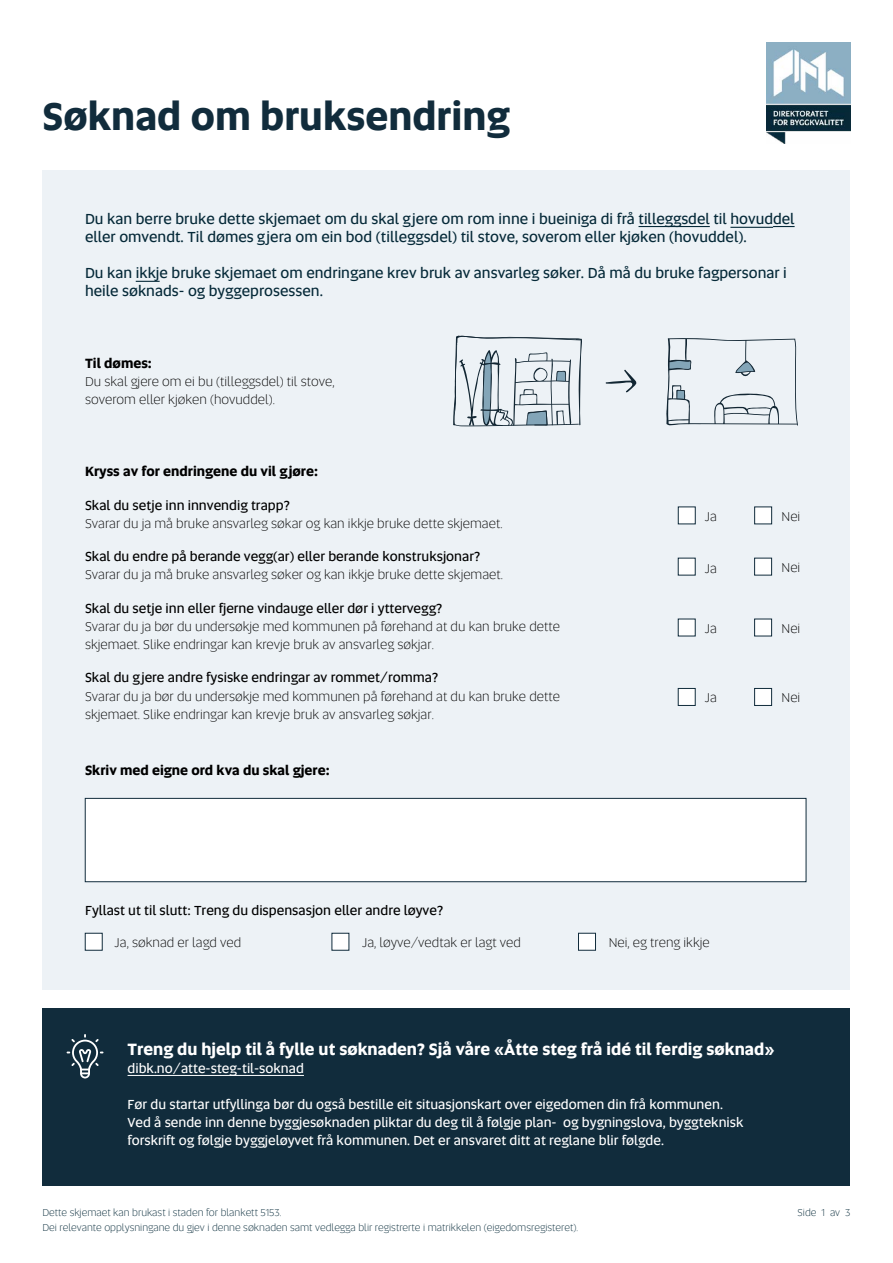
<style>
.page{position:relative;width:893px;height:1263px;background:#fff}
.page>*{position:absolute;margin:0;border:0;box-sizing:border-box;transform-origin:0 0}
.t1{font:700 39px "Altis";color:#112c3c}
.t2{font:700 16.5px "Altis";color:#fff}
.t3{font:15px/18px "Altis";color:#052938}
.p_-_infotekst{font:300 13.5px/18px "Altis";color:#000}
.t4{font:13.5px/18px "Altis";color:#fff}
.t5{font:700 13.5px "Altis";color:#000}
.t6{font:13.5px "Altis";color:#000}
.t7{font:300 10.5px "Altis";color:#052938}
.s1{font-weight:700}
.s2{font-weight:400}
</style>
<div class="page">
<div style="left:43px;top:170px;width:807px;height:820px;background:#edf2f6"></div>
<div style="left:678px;top:507px;width:17px;height:17px;background:#fff"></div>
<div style="left:678px;top:558px;width:17px;height:17px;background:#fff"></div>
<div style="left:678px;top:619px;width:17px;height:17px;background:#fff"></div>
<div style="left:678px;top:688px;width:17px;height:18px;background:#fff;border:1px solid #112c3c"></div>
<div style="left:578px;top:933px;width:18px;height:17px;background:#fff;border:1px solid #112c3c"></div>
<div style="left:332px;top:933px;width:17px;height:17px;background:#fff"></div>
<div style="left:85px;top:933px;width:17px;height:17px;background:#fff"></div>
<div style="left:85px;top:798px;width:721px;height:84px;background:#fff;border:1px solid #112c3c"></div>
<div style="left:754px;top:507px;width:18px;height:17px;background:#fff;border:1px solid #112c3c"></div>
<div style="left:754px;top:558px;width:18px;height:17px;background:#fff;border:1px solid #112c3c"></div>
<div style="left:754px;top:619px;width:18px;height:17px;background:#fff;border:1px solid #112c3c"></div>
<div style="left:754px;top:688px;width:18px;height:18px;background:#fff;border:1px solid #112c3c"></div>
<div style="left:43px;top:1008px;width:807px;height:178px;background:#112c3c"></div>
<svg style="left:67px;top:1034px;width:36px;height:44px"></svg>
<img style="left:767px;top:43px;width:83px;height:101px">
<svg style="left:453px;top:335px;width:129px;height:91px"></svg>
<svg style="left:605px;top:370px;width:32px;height:23px"></svg>
<svg style="left:666px;top:338px;width:132px;height:88px"></svg>
<hr style="left:128px;top:1075px;width:176px;height:1px;background:#fff">
<hr style="left:730px;top:227px;width:43px;height:1px;background:#052938">
<svg style="left:773px;top:226px;width:22px;height:1px"></svg>
<hr style="left:638px;top:226px;width:72px;height:1px;background:#052938">
<svg style="left:136px;top:281px;width:24px;height:1px"></svg>
<h1 class="t1" style="left:43px;top:87px;width:469px">Søknad om bruksendring</h1>
<h3 class="t3" style="left:85px;top:210px;width:711px">Du kan berre bruke dette skjemaet om du skal gjere om rom inne i bueiniga di frå tilleggsdel til hovuddel eller omvendt. Til dømes gjera om ein bod (tilleggsdel) til stove, soverom eller kjøken (hovuddel).</h3>
<h3 class="t3" style="left:85px;top:264px;width:703px">Du kan ikkje bruke skjemaet om endringane krev bruk av ansvarleg søker. Då må du bruke fagpersonar i heile søknads- og byggeprosessen.</h3>
<h3 class="p_-_infotekst" style="left:85px;top:354px;width:251px"><span class="s1">Til dømes:<br></span>Du skal gjere om ei bu (tilleggsdel) til stove, soverom eller kjøken (hovuddel).</h3>
<h3 class="t5" style="left:85px;top:461px;width:234px">Kryss av for endringene du vil gjøre:</h3>
<h3 class="p_-_infotekst" style="left:85px;top:496px;width:419px"><span class="s2">Skal du setje inn innvendig trapp?<br></span>Svarar du ja må bruke ansvarleg søkar og kan ikkje bruke dette skjemaet.</h3>
<h3 class="p_-_infotekst" style="left:85px;top:547px;width:419px"><span class="s2">Skal du endre på berande vegg(ar) eller berande konstruksjonar?<br></span>Svarar du ja må bruke ansvarleg søker og kan ikkje bruke dette skjemaet.</h3>
<h3 class="p_-_infotekst" style="left:85px;top:599px;width:476px"><span class="s2">Skal du setje inn eller fjerne vindauge eller dør i yttervegg?<br></span>Svarar du ja bør du undersøkje med kommunen på førehand at du kan bruke dette skjemaet. Slike endringar kan krevje bruk av ansvarleg søkjar.</h3>
<h3 class="p_-_infotekst" style="left:85px;top:668px;width:476px"><span class="s2">Skal du gjere andre fysiske endringar av rommet/romma?<br></span>Svarar du ja bør du undersøkje med kommunen på førehand at du kan bruke dette skjemaet. Slike endringar kan krevje bruk av ansvarleg søkjar.</h3>
<h3 class="t5" style="left:85px;top:760px;width:246px">Skriv med eigne ord kva du skal gjere:</h3>
<p class="p_-_infotekst" style="left:705px;top:507px;width:14px">Ja</p>
<p class="p_-_infotekst" style="left:781px;top:507px;width:20px">Nei</p>
<p class="p_-_infotekst" style="left:705px;top:559px;width:14px">Ja</p>
<p class="p_-_infotekst" style="left:781px;top:558px;width:20px">Nei</p>
<p class="p_-_infotekst" style="left:705px;top:619px;width:14px">Ja</p>
<p class="p_-_infotekst" style="left:781px;top:619px;width:20px">Nei</p>
<p class="p_-_infotekst" style="left:705px;top:688px;width:14px">Ja</p>
<p class="p_-_infotekst" style="left:781px;top:688px;width:20px">Nei</p>
<p class="t6" style="left:85px;top:901px;width:360px">Fyllast ut til slutt: Treng du dispensasjon eller andre løyve?</p>
<p class="p_-_infotekst" style="left:115px;top:933px;width:128px">Ja, søknad er lagd ved</p>
<p class="p_-_infotekst" style="left:362px;top:933px;width:160px">Ja, løyve/vedtak er lagt ved</p>
<p class="p_-_infotekst" style="left:609px;top:933px;width:102px">Nei, eg treng ikkje</p>
<p class="t2" style="left:128px;top:1037px;width:648px">Treng du hjelp til å fylle ut søknaden? Sjå våre «Åtte steg frå idé til ferdig søknad»</p>
<p class="t4" style="left:128px;top:1059px;width:178px">dibk.no/atte-steg-til-soknad</p>
<p class="t4" style="left:128px;top:1095px;width:617px">Før du startar utfyllinga bør du også bestille eit situasjonskart over eigedomen din frå kommunen.<br>Ved å sende inn denne byggjesøknaden pliktar du deg til å følgje plan- og bygningslova, byggteknisk forskrift og følgje byggjeløyvet frå kommunen. Det er ansvaret ditt at reglane blir følgde.</p>
<p class="t7" style="left:42px;top:1205px;width:241px">Dette skjemaet kan brukast i staden for blankett 5153.</p>
<p class="t7" style="left:798px;top:1205px;width:54px">Side 1 av 3</p>
<p class="t7" style="left:42px;top:1220px;width:537px">Dei relevante opplysningane du gjev i denne søknaden samt vedlegga blir registrerte i matrikkelen (eigedomsregisteret).</p>
</div>
